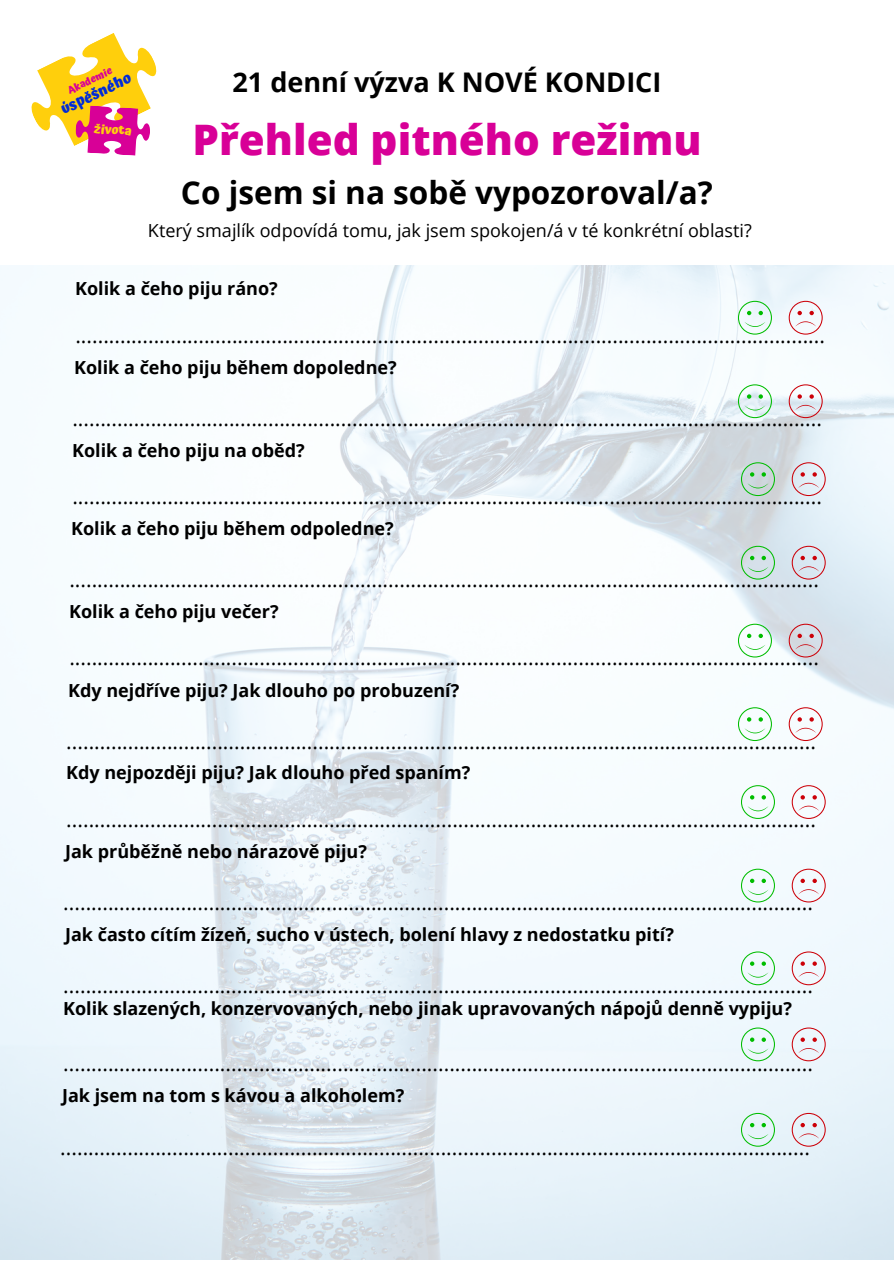
<style>
.page{position:relative;width:894px;height:1264px;background:#fff}
.page>*{position:absolute;margin:0;border:0;box-sizing:border-box;transform-origin:0 0}
.t1{font:800 42px "Open Sans";color:#d80097}
.t2{font:700 31.5px "Open Sans";color:#000}
.t3{font:700 27px "Open Sans";color:#000}
.t4{font:21px "Open Sans";color:#000}
.t5{font:700 18px "Open Sans";color:#000}
.t6{font:18px "Open Sans";color:#000}
.t7{font:700 15.45px "Atma";color:#002bd8}
.t8{font:700 12.9px "Atma";color:#ffcf0c}
.t9{font:700 10.35px "Atma";color:#d80097}
</style>
<div class="page">
<svg style="left:31px;top:33px;width:126px;height:123px"></svg>
<img style="left:0;top:265px;width:893px;height:993px">
<div style="left:737px;top:301px;width:34px;height:33px;border:1px solid #00bd00;border-radius:50%"></div>
<svg style="left:746px;top:311px;width:5px;height:4px"></svg>
<svg style="left:758px;top:311px;width:4px;height:4px"></svg>
<svg style="left:744px;top:322px;width:21px;height:5px"></svg>
<div style="left:788px;top:301px;width:34px;height:33px;border:1px solid #cc0008;border-radius:50%"></div>
<svg style="left:797px;top:311px;width:4px;height:4px"></svg>
<svg style="left:809px;top:311px;width:4px;height:4px"></svg>
<svg style="left:795px;top:321px;width:21px;height:5px"></svg>
<div style="left:737px;top:384px;width:34px;height:34px;border:1px solid #00bd00;border-radius:50%"></div>
<svg style="left:746px;top:394px;width:5px;height:5px"></svg>
<svg style="left:758px;top:394px;width:4px;height:5px"></svg>
<svg style="left:744px;top:405px;width:21px;height:5px"></svg>
<div style="left:788px;top:384px;width:34px;height:34px;border:1px solid #cc0008;border-radius:50%"></div>
<svg style="left:797px;top:394px;width:4px;height:5px"></svg>
<svg style="left:809px;top:394px;width:4px;height:5px"></svg>
<svg style="left:795px;top:405px;width:21px;height:5px"></svg>
<div style="left:740px;top:462px;width:34px;height:34px;border:1px solid #00bd00;border-radius:50%"></div>
<svg style="left:749px;top:472px;width:5px;height:4px"></svg>
<svg style="left:761px;top:472px;width:4px;height:4px"></svg>
<svg style="left:747px;top:483px;width:21px;height:5px"></svg>
<div style="left:791px;top:462px;width:34px;height:34px;border:1px solid #cc0008;border-radius:50%"></div>
<svg style="left:800px;top:472px;width:4px;height:4px"></svg>
<svg style="left:812px;top:472px;width:4px;height:4px"></svg>
<svg style="left:798px;top:483px;width:21px;height:5px"></svg>
<div style="left:740px;top:546px;width:34px;height:33px;border:1px solid #00bd00;border-radius:50%"></div>
<svg style="left:749px;top:556px;width:5px;height:4px"></svg>
<svg style="left:761px;top:556px;width:4px;height:4px"></svg>
<svg style="left:747px;top:566px;width:21px;height:6px"></svg>
<div style="left:791px;top:546px;width:34px;height:33px;border:1px solid #cc0008;border-radius:50%"></div>
<svg style="left:800px;top:556px;width:4px;height:4px"></svg>
<svg style="left:812px;top:556px;width:4px;height:4px"></svg>
<svg style="left:798px;top:566px;width:21px;height:5px"></svg>
<div style="left:737px;top:623px;width:34px;height:34px;border:1px solid #00bd00;border-radius:50%"></div>
<svg style="left:746px;top:633px;width:5px;height:5px"></svg>
<svg style="left:758px;top:633px;width:4px;height:5px"></svg>
<svg style="left:744px;top:644px;width:21px;height:6px"></svg>
<div style="left:788px;top:623px;width:34px;height:34px;border:1px solid #cc0008;border-radius:50%"></div>
<svg style="left:797px;top:633px;width:4px;height:5px"></svg>
<svg style="left:809px;top:633px;width:4px;height:5px"></svg>
<svg style="left:795px;top:644px;width:21px;height:5px"></svg>
<div style="left:737px;top:707px;width:34px;height:34px;border:1px solid #00bd00;border-radius:50%"></div>
<svg style="left:746px;top:717px;width:5px;height:4px"></svg>
<svg style="left:758px;top:717px;width:4px;height:4px"></svg>
<svg style="left:744px;top:728px;width:21px;height:5px"></svg>
<div style="left:788px;top:707px;width:34px;height:34px;border:1px solid #cc0008;border-radius:50%"></div>
<svg style="left:797px;top:717px;width:4px;height:4px"></svg>
<svg style="left:809px;top:717px;width:4px;height:4px"></svg>
<svg style="left:795px;top:727px;width:21px;height:6px"></svg>
<div style="left:740px;top:785px;width:34px;height:34px;border:1px solid #00bd00;border-radius:50%"></div>
<svg style="left:749px;top:795px;width:5px;height:4px"></svg>
<svg style="left:761px;top:795px;width:4px;height:4px"></svg>
<svg style="left:747px;top:806px;width:21px;height:5px"></svg>
<div style="left:791px;top:785px;width:34px;height:34px;border:1px solid #cc0008;border-radius:50%"></div>
<svg style="left:800px;top:795px;width:4px;height:4px"></svg>
<svg style="left:812px;top:795px;width:4px;height:4px"></svg>
<svg style="left:798px;top:805px;width:21px;height:6px"></svg>
<div style="left:740px;top:868px;width:34px;height:34px;border:1px solid #00bd00;border-radius:50%"></div>
<svg style="left:749px;top:878px;width:5px;height:5px"></svg>
<svg style="left:761px;top:878px;width:4px;height:5px"></svg>
<svg style="left:747px;top:889px;width:21px;height:5px"></svg>
<div style="left:791px;top:868px;width:34px;height:34px;border:1px solid #cc0008;border-radius:50%"></div>
<svg style="left:800px;top:878px;width:4px;height:5px"></svg>
<svg style="left:812px;top:878px;width:4px;height:5px"></svg>
<svg style="left:798px;top:889px;width:21px;height:5px"></svg>
<div style="left:740px;top:951px;width:34px;height:34px;border:1px solid #00bd00;border-radius:50%"></div>
<svg style="left:749px;top:961px;width:5px;height:4px"></svg>
<svg style="left:761px;top:961px;width:4px;height:4px"></svg>
<svg style="left:747px;top:972px;width:21px;height:5px"></svg>
<div style="left:791px;top:951px;width:34px;height:34px;border:1px solid #cc0008;border-radius:50%"></div>
<svg style="left:800px;top:961px;width:4px;height:4px"></svg>
<svg style="left:812px;top:961px;width:4px;height:4px"></svg>
<svg style="left:798px;top:972px;width:21px;height:5px"></svg>
<div style="left:740px;top:1027px;width:34px;height:34px;border:1px solid #00bd00;border-radius:50%"></div>
<svg style="left:749px;top:1037px;width:5px;height:4px"></svg>
<svg style="left:761px;top:1037px;width:4px;height:4px"></svg>
<svg style="left:747px;top:1048px;width:21px;height:5px"></svg>
<div style="left:791px;top:1027px;width:34px;height:34px;border:1px solid #cc0008;border-radius:50%"></div>
<svg style="left:800px;top:1037px;width:4px;height:4px"></svg>
<svg style="left:812px;top:1037px;width:4px;height:4px"></svg>
<svg style="left:798px;top:1048px;width:21px;height:5px"></svg>
<div style="left:740px;top:1112px;width:34px;height:34px;border:1px solid #00bd00;border-radius:50%"></div>
<svg style="left:749px;top:1122px;width:5px;height:5px"></svg>
<svg style="left:761px;top:1122px;width:4px;height:5px"></svg>
<svg style="left:747px;top:1133px;width:21px;height:6px"></svg>
<div style="left:791px;top:1112px;width:34px;height:34px;border:1px solid #cc0008;border-radius:50%"></div>
<svg style="left:800px;top:1122px;width:4px;height:5px"></svg>
<svg style="left:812px;top:1122px;width:4px;height:5px"></svg>
<svg style="left:798px;top:1133px;width:21px;height:5px"></svg>
<p class="t9" style="left:66px;top:85px;width:50px;rotate:-25deg">Akademie</p>
<p class="t7" style="left:58px;top:101px;width:78px;rotate:-25deg">úspěšného</p>
<p class="t8" style="left:94px;top:121px;width:39px;rotate:2deg">života</p>
<p class="t3" style="left:232px;top:63px;width:430px">21 denní výzva K NOVÉ KONDICI</p>
<p class="t1" style="left:192px;top:110px;width:510px">Přehled pitného režimu</p>
<p class="t2" style="left:181px;top:170px;width:533px">Co jsem si na sobě vypozoroval/a?</p>
<p class="t6" style="left:148px;top:218px;width:605px">Který smajlík odpovídá tomu, jak jsem spokojen/á v té konkrétní oblasti?</p>
<p class="t5" style="left:75px;top:276px;width:204px">Kolik a čeho piju ráno?</p>
<p class="t4" style="left:75px;top:320px;width:751px">......................................................................................................................................</p>
<p class="t5" style="left:74px;top:354px;width:324px">Kolik a čeho piju během dopoledne?</p>
<p class="t4" style="left:72px;top:403px;width:751px">......................................................................................................................................</p>
<p class="t5" style="left:72px;top:437px;width:234px">Kolik a čeho piju na oběd?</p>
<p class="t4" style="left:72px;top:481px;width:751px">......................................................................................................................................</p>
<p class="t5" style="left:71px;top:516px;width:324px">Kolik a čeho piju během odpoledne?</p>
<p class="t4" style="left:69px;top:565px;width:751px">......................................................................................................................................</p>
<p class="t5" style="left:69px;top:598px;width:211px">Kolik a čeho piju večer?</p>
<p class="t4" style="left:69px;top:643px;width:751px">......................................................................................................................................</p>
<p class="t5" style="left:68px;top:677px;width:392px">Kdy nejdříve piju? Jak dlouho po probuzení?</p>
<p class="t4" style="left:66px;top:726px;width:751px">......................................................................................................................................</p>
<p class="t5" style="left:66px;top:760px;width:405px">Kdy nejpozději piju? Jak dlouho před spaním?</p>
<p class="t4" style="left:66px;top:804px;width:751px">......................................................................................................................................</p>
<p class="t5" style="left:65px;top:838px;width:303px">Jak průběžně nebo nárazově piju?</p>
<p class="t4" style="left:63px;top:888px;width:751px">......................................................................................................................................</p>
<p class="t5" style="left:65px;top:921px;width:610px">Jak často cítím žízeň, sucho v ústech, bolení hlavy z nedostatku pití?</p>
<p class="t4" style="left:63px;top:970px;width:751px">......................................................................................................................................</p>
<p class="t5" style="left:63px;top:995px;width:730px">Kolik slazených, konzervovaných, nebo jinak upravovaných nápojů denně vypiju?</p>
<p class="t4" style="left:63px;top:1048px;width:751px">......................................................................................................................................</p>
<p class="t5" style="left:62px;top:1083px;width:343px">Jak jsem na tom s kávou a alkoholem?</p>
<p class="t4" style="left:60px;top:1132px;width:751px">......................................................................................................................................</p>
</div>
